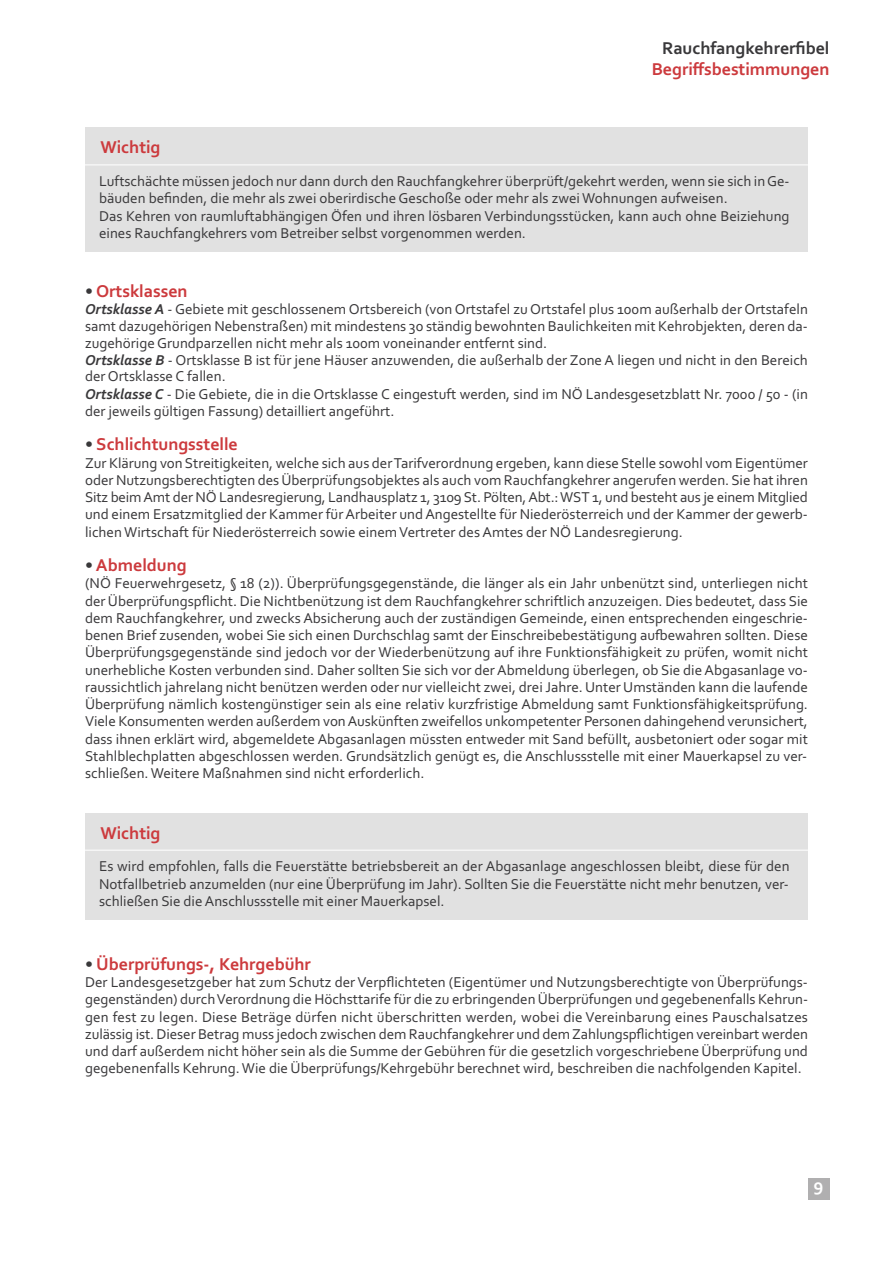
<style>
.page{position:relative;width:893px;height:1263px;background:#fff}
.page>*{position:absolute;margin:0;border:0;box-sizing:border-box;transform-origin:0 0}
.t1{font:700 18px "Corbel";color:#cc3a3d}
.t2{font:700 18px "Corbel";color:#39383a}
.t3{font:700 18px "Corbel";color:#fff}
.t4{font:15px/17.2px "Corbel";color:#39383a;text-align:justify}
.s1{color:#39383a}
.s2{font-weight:700;font-style:italic}
</style>
<div class="page">
<div style="left:808px;top:1178px;width:21px;height:21px;background:#b0afb0"></div>
<div style="left:85px;top:813px;width:723px;height:106px;background:#e1e1e1"></div>
<hr style="left:85px;top:850px;width:723px;height:1px;background:#fff">
<div style="left:85px;top:128px;width:723px;height:124px;background:#e1e1e1"></div>
<hr style="left:85px;top:164px;width:723px;height:1px;background:#fff">
<p class="t2" style="left:662px;top:37px;width:169px">Rauchfangkehrerfibel</p>
<p class="t1" style="left:652px;top:58px;width:179px">Begriffsbestimmungen</p>
<p class="t1" style="left:100px;top:137px;width:62px">Wichtig</p>
<p class="t4" style="left:99px;top:172px;width:692px;text-align:left">Luftschächte müssen jedoch nur dann durch den Rauchfangkehrer überprüft/gekehrt werden, wenn sie sich inGe&shy;bäuden befinden, die mehr als zwei oberirdische Geschoße oder mehr als zweiWohnungen aufweisen.<br>Das Kehren von raumluftabhängigen Öfen und ihren lösbaren Verbindungsstücken, kann auch ohne Beiziehung eines Rauchfangkehrers vom Betreiber selbst vorgenommen werden.</p>
<p class="t1" style="left:85px;top:280px;width:104px"><span class="s1">•</span> Ortsklassen</p>
<p class="t4" style="left:85px;top:300px;width:724px;text-align:left"><span class="s2">Ortsklasse A</span> - Gebiete mit geschlossenem Ortsbereich (von Ortstafel zu Ortstafel plus 100m außerhalb der Ortstafeln samt dazugehörigen Nebenstraßen) mit mindestens 30 ständig bewohnten Baulichkeiten mit Kehrobjekten, deren da&shy;zugehörige Grundparzellen nicht mehr als 100m voneinander entfernt sind.<br><span class="s2">Ortsklasse B</span> - Ortsklasse B ist für jene Häuser anzuwenden, die außerhalb der Zone A liegen und nicht in den Bereich der Ortsklasse C fallen.<br><span class="s2">Ortsklasse C</span> - Die Gebiete, die in die Ortsklasse C eingestuft werden, sind im NÖ Landesgesetzblatt Nr. 7000 / 50 - (in der jeweils gültigen Fassung) detailliert angeführt.</p>
<p class="t1" style="left:85px;top:434px;width:154px"><span class="s1">•</span> Schlichtungsstelle</p>
<p class="t4" style="left:85px;top:454px;width:724px">Zur Klärung von Streitigkeiten, welche sich aus derTarifverordnung ergeben, kann diese Stelle sowohl vom Eigentümer oder Nutzungsberechtigten desÜberprüfungsobjektes als auch vom Rauchfangkehrer angerufen werden. Sie hat ihren Sitz beimAmt der NÖ Landesregierung, Landhausplatz 1, 3109St. Pölten,Abt.:WST 1, und besteht aus je einem Mitglied und einem Ersatzmitglied der Kammer fürArbeiter undAngestellte für Niederösterreich und der Kammer der gewerb&shy;lichenWirtschaft für Niederösterreich sowie einemVertreter des Amtes der NÖ Landesregierung.</p>
<p class="t1" style="left:85px;top:554px;width:103px"><span class="s1">•</span> Abmeldung</p>
<p class="t4" style="left:85px;top:575px;width:724px">(NÖ Feuerwehrgesetz, § 18 (2)). Überprüfungsgegenstände, die länger als ein Jahr unbenützt sind, unterliegen nicht der Überprüfungspflicht. Die Nichtbenützung ist dem Rauchfangkehrer schriftlich anzuzeigen. Dies bedeutet, dass Sie dem Rauchfangkehrer, und zwecks Absicherung auch der zuständigen Gemeinde, einen entsprechenden eingeschrie&shy;benen Brief zusenden, wobei Sie sich einen Durchschlag samt der Einschreibebestätigung aufbewahren sollten. Diese Überprüfungsgegenstände sind jedoch vor der Wiederbenützung auf ihre Funktionsfähigkeit zu prüfen, womit nicht unerhebliche Kosten verbunden sind. Daher sollten Sie sich vor der Abmeldung überlegen, ob Sie die Abgasanlage vo&shy;raussichtlich jahrelang nicht benützen werden oder nur vielleicht zwei, drei Jahre. Unter Umständen kann die laufende Überprüfung nämlich kostengünstiger sein als eine relativ kurzfristige Abmeldung samt Funktionsfähigkeitsprüfung.<br>Viele Konsumenten werden außerdem vonAuskünften zweifellos unkompetenter Personen dahingehend verunsichert, dass ihnen erklärt wird, abgemeldete Abgasanlagen müssten entweder mit Sand befüllt, ausbetoniert oder sogar mit Stahlblechplatten abgeschlossen werden. Grundsätzlich genügt es, die Anschlussstelle mit einer Mauerkapsel zu ver&shy;schließen.Weitere Maßnahmen sind nicht erforderlich.</p>
<p class="t1" style="left:100px;top:822px;width:62px">Wichtig</p>
<p class="t4" style="left:99px;top:858px;width:692px">Es wird empfohlen, falls die Feuerstätte betriebsbereit an der Abgasanlage angeschlossen bleibt, diese für den Notfallbetrieb anzumelden (nur eine Überprüfung im Jahr). Sollten Sie die Feuerstätte nicht mehr benutzen, ver&shy;schließen Sie die Anschlussstelle mit einer Mauerkapsel.</p>
<p class="t1" style="left:85px;top:953px;width:227px"><span class="s1">•</span> Überprüfungs-, Kehrgebühr</p>
<p class="t4" style="left:85px;top:973px;width:724px">Der Landesgesetzgeber hat zum Schutz derVerpflichteten (Eigentümer und Nutzungsberechtigte von Überprüfungs&shy;gegenständen) durchVerordnung die Höchsttarife für die zu erbringendenÜberprüfungen und gegebenenfalls Kehrun&shy;gen fest zu legen. Diese Beträge dürfen nicht überschritten werden, wobei die Vereinbarung eines Pauschalsatzes zulässig ist. Dieser Betrag muss jedoch zwischen dem Rauchfangkehrer und demZahlungspflichtigen vereinbart werden und darf außerdem nicht höher sein als die Summe der Gebühren für die gesetzlich vorgeschriebene Überprüfung und gegebenenfalls Kehrung.Wie die Überprüfungs/Kehrgebühr berechnet wird, beschreiben die nachfolgenden Kapitel.</p>
<p class="t3" style="left:814px;top:1174px;width:11px">9</p>
</div>
